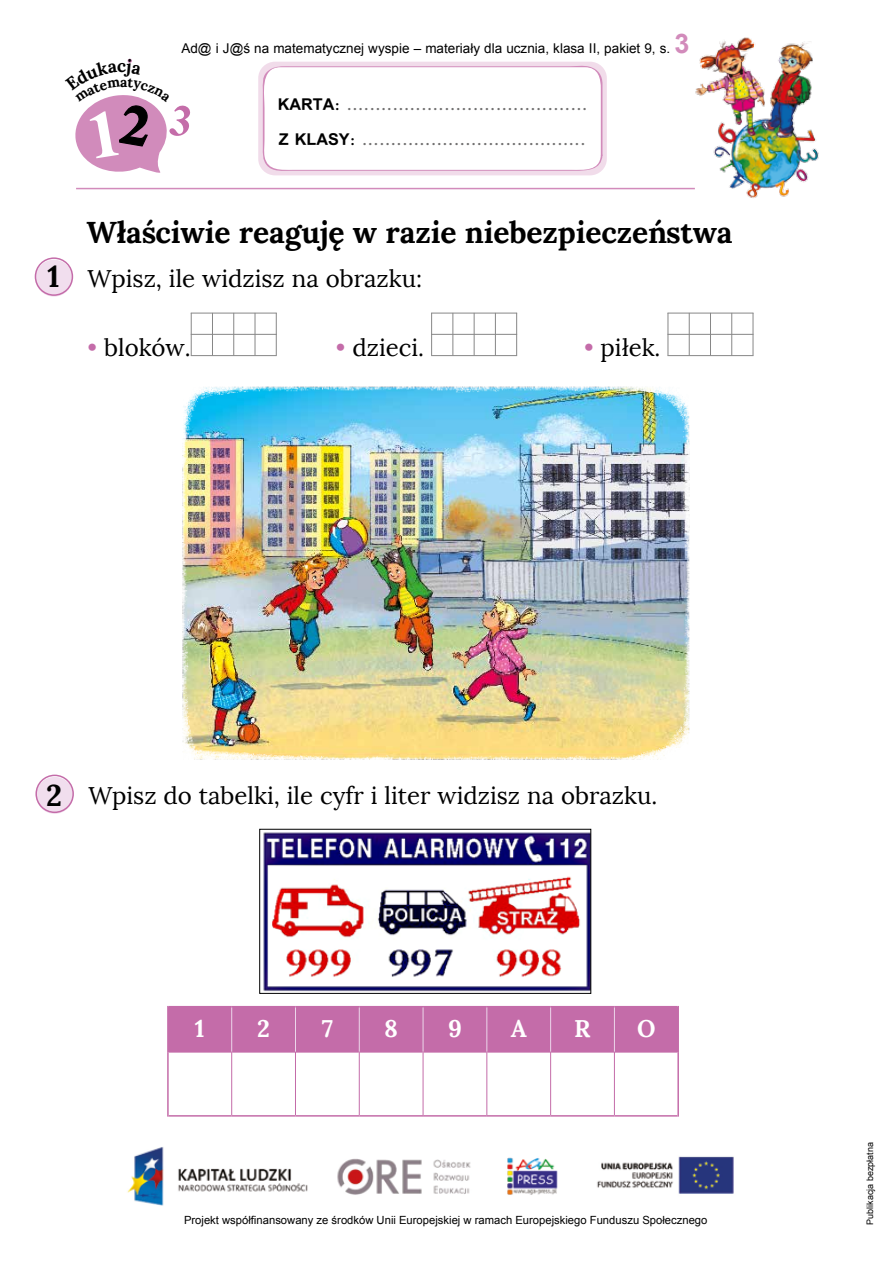
<style>
.page{position:relative;width:893px;height:1263px;background:#fff}
.page>*{position:absolute;margin:0;border:0;box-sizing:border-box;transform-origin:0 0}
.t1{font:700 30px "Lora";letter-spacing:-.005em;color:#000}
.t2{font:24px "Lora";color:#000}
.t3{font:700 24px "Lora";color:#fff}
.t4{font:700 18px/35.2px "Simplified Arabic";color:#706f6f}
.t5{font:700 17.55px "Lora";color:#000}
.t6{font:700 13.95px "Lora";color:#000}
.t7{font:13.5px "Arial";color:#000}
.t8{font:11.25px "Arial";color:#000}
.t9{font:9px "Arial";color:#000}
.s1{font-weight:700;font-size:27px;color:#d28bbb}
.s2{color:#000}
.s3{color:#c46ca9}
</style>
<div class="page">
<hr style="left:76px;top:188px;width:619px;height:1px;background:#d28bbb">
<div style="left:258px;top:62px;width:349px;height:113px;background:#f1dcea;border-radius:17px"></div>
<svg style="left:259px;top:65px;width:343px;height:106px;background:#fdfbfc"></svg>
<img style="left:695px;top:37px;width:124px;height:161px">
<img style="left:127px;top:1147px;width:607px;height:59px">
<svg style="left:35px;top:257px;width:38px;height:39px"></svg>
<svg style="left:35px;top:775px;width:39px;height:38px"></svg>
<hr style="left:191px;top:313px;width:1px;height:43px;background:#878787">
<hr style="left:212px;top:313px;width:1px;height:43px;background:#878787">
<hr style="left:233px;top:313px;width:1px;height:43px;background:#878787">
<hr style="left:255px;top:313px;width:1px;height:43px;background:#878787">
<hr style="left:276px;top:313px;width:1px;height:43px;background:#878787">
<hr style="left:191px;top:334px;width:86px;height:1px;background:#878787">
<hr style="left:191px;top:313px;width:86px;height:1px;background:#878787">
<hr style="left:191px;top:355px;width:86px;height:1px;background:#878787">
<hr style="left:431px;top:313px;width:1px;height:43px;background:#878787">
<hr style="left:452px;top:313px;width:1px;height:43px;background:#878787">
<hr style="left:474px;top:313px;width:1px;height:43px;background:#878787">
<hr style="left:495px;top:313px;width:1px;height:43px;background:#878787">
<hr style="left:516px;top:313px;width:1px;height:43px;background:#878787">
<hr style="left:431px;top:334px;width:86px;height:1px;background:#878787">
<hr style="left:431px;top:313px;width:86px;height:1px;background:#878787">
<hr style="left:431px;top:355px;width:86px;height:1px;background:#878787">
<hr style="left:667px;top:313px;width:1px;height:43px;background:#878787">
<hr style="left:689px;top:313px;width:1px;height:43px;background:#878787">
<hr style="left:710px;top:313px;width:1px;height:43px;background:#878787">
<hr style="left:731px;top:313px;width:1px;height:43px;background:#878787">
<hr style="left:753px;top:313px;width:1px;height:43px;background:#878787">
<hr style="left:667px;top:334px;width:86px;height:1px;background:#878787">
<hr style="left:667px;top:313px;width:86px;height:1px;background:#878787">
<hr style="left:667px;top:355px;width:86px;height:1px;background:#878787">
<img style="left:263px;top:832px;width:326px;height:160px">
<div style="left:259px;top:829px;width:332px;height:165px;border:1px solid #000"></div>
<div style="left:169px;top:1007px;width:508px;height:45px;background:#c46ca9"></div>
<hr style="left:615px;top:1052px;width:62px;height:1px;background:#c46ca9">
<hr style="left:614px;top:1052px;width:1px;height:63px;background:#c46ca9">
<hr style="left:551px;top:1052px;width:63px;height:1px;background:#c46ca9">
<hr style="left:550px;top:1052px;width:1px;height:63px;background:#c46ca9">
<hr style="left:487px;top:1052px;width:63px;height:1px;background:#c46ca9">
<hr style="left:486px;top:1052px;width:1px;height:63px;background:#c46ca9">
<hr style="left:423px;top:1052px;width:63px;height:1px;background:#c46ca9">
<hr style="left:423px;top:1052px;width:1px;height:63px;background:#c46ca9">
<hr style="left:360px;top:1052px;width:63px;height:1px;background:#c46ca9">
<hr style="left:359px;top:1052px;width:1px;height:63px;background:#c46ca9">
<hr style="left:296px;top:1052px;width:63px;height:1px;background:#c46ca9">
<hr style="left:295px;top:1052px;width:1px;height:63px;background:#c46ca9">
<hr style="left:232px;top:1052px;width:63px;height:1px;background:#c46ca9">
<hr style="left:231px;top:1052px;width:1px;height:63px;background:#c46ca9">
<hr style="left:169px;top:1052px;width:62px;height:1px;background:#c46ca9">
<hr style="left:677px;top:1006px;width:2px;height:46px;background:#c46ca9">
<hr style="left:614px;top:1006px;width:63px;height:1px;background:#c46ca9">
<hr style="left:677px;top:1052px;width:2px;height:64px;background:#c46ca9">
<hr style="left:614px;top:1115px;width:63px;height:1px;background:#c46ca9">
<hr style="left:551px;top:1006px;width:63px;height:1px;background:#c46ca9">
<hr style="left:551px;top:1115px;width:63px;height:1px;background:#c46ca9">
<hr style="left:487px;top:1006px;width:64px;height:1px;background:#c46ca9">
<hr style="left:487px;top:1115px;width:64px;height:1px;background:#c46ca9">
<hr style="left:423px;top:1006px;width:64px;height:1px;background:#c46ca9">
<hr style="left:423px;top:1115px;width:64px;height:1px;background:#c46ca9">
<hr style="left:359px;top:1006px;width:64px;height:1px;background:#c46ca9">
<hr style="left:359px;top:1115px;width:64px;height:1px;background:#c46ca9">
<hr style="left:295px;top:1006px;width:64px;height:1px;background:#c46ca9">
<hr style="left:295px;top:1115px;width:64px;height:1px;background:#c46ca9">
<hr style="left:232px;top:1006px;width:63px;height:1px;background:#c46ca9">
<hr style="left:232px;top:1115px;width:63px;height:1px;background:#c46ca9">
<hr style="left:169px;top:1006px;width:63px;height:1px;background:#c46ca9">
<hr style="left:169px;top:1115px;width:63px;height:1px;background:#c46ca9">
<hr style="left:167px;top:1006px;width:2px;height:46px;background:#c46ca9">
<hr style="left:167px;top:1052px;width:2px;height:64px;background:#c46ca9">
<hr style="left:614px;top:1007px;width:1px;height:45px;background:#ecd6ea">
<hr style="left:550px;top:1007px;width:1px;height:45px;background:#ecd6ea">
<hr style="left:486px;top:1007px;width:1px;height:45px;background:#ecd6ea">
<hr style="left:423px;top:1007px;width:1px;height:45px;background:#ecd6ea">
<hr style="left:359px;top:1007px;width:1px;height:45px;background:#ecd6ea">
<hr style="left:295px;top:1007px;width:1px;height:45px;background:#ecd6ea">
<hr style="left:231px;top:1007px;width:1px;height:45px;background:#ecd6ea">
<img style="left:182px;top:386px;width:508px;height:374px">
<svg style="left:75px;top:59px;width:115px;height:114px"></svg>
<p class="t5" style="left:117px;top:55px;width:11px">c</p>
<p class="t6" style="left:120px;top:73px;width:9px">a</p>
<p class="t7" style="left:181px;top:39px;width:509px">Ad@ i J@ś na matematycznej wyspie – materiały dla ucznia, klasa II, pakiet 9, s. <span class="s1">3</span></p>
<p class="t4" style="left:278px;top:87px;width:311px"><span class="s2">KARTA:</span> ..........................................<br><span class="s2">Z KLASY:</span> .......................................</p>
<h1 class="t1" style="left:47px;top:257px;width:14px">1</h1>
<h1 class="t1" style="left:86px;top:213px;width:648px">Właściwie reaguję w razie niebezpieczeństwa</h1>
<h2 class="t2" style="left:88px;top:264px;width:336px">Wpisz, ile widzisz na obrazku:</h2>
<h2 class="t2" style="left:88px;top:333px;width:105px"><span class="s3">•</span> bloków.</h2>
<h2 class="t2" style="left:336px;top:333px;width:90px"><span class="s3">•</span> dzieci.</h2>
<h2 class="t2" style="left:584px;top:333px;width:78px"><span class="s3">•</span> piłek.</h2>
<h1 class="t1" style="left:46px;top:775px;width:17px">2</h1>
<h2 class="t2" style="left:88px;top:781px;width:570px">Wpisz do tabelki, ile cyfr i liter widzisz na obrazku.</h2>
<h2 class="t3" style="left:195px;top:1013px;width:11px">1</h2>
<h2 class="t3" style="left:257px;top:1013px;width:14px">2</h2>
<h2 class="t3" style="left:322px;top:1013px;width:13px">7</h2>
<h2 class="t3" style="left:384px;top:1013px;width:15px">8</h2>
<h2 class="t3" style="left:448px;top:1013px;width:15px">9</h2>
<h2 class="t3" style="left:511px;top:1013px;width:18px">A</h2>
<h2 class="t3" style="left:574px;top:1013px;width:18px">R</h2>
<h2 class="t3" style="left:637px;top:1013px;width:20px">O</h2>
<p class="t8" style="left:184px;top:1212px;width:525px">Projekt współfinansowany ze środków Unii Europejskiej w ramach Europejskiego Funduszu Społecznego</p>
<p class="t9" style="left:864px;top:1225px;width:84px;rotate:-90deg">Publikacja bezpłatna</p>
</div>
